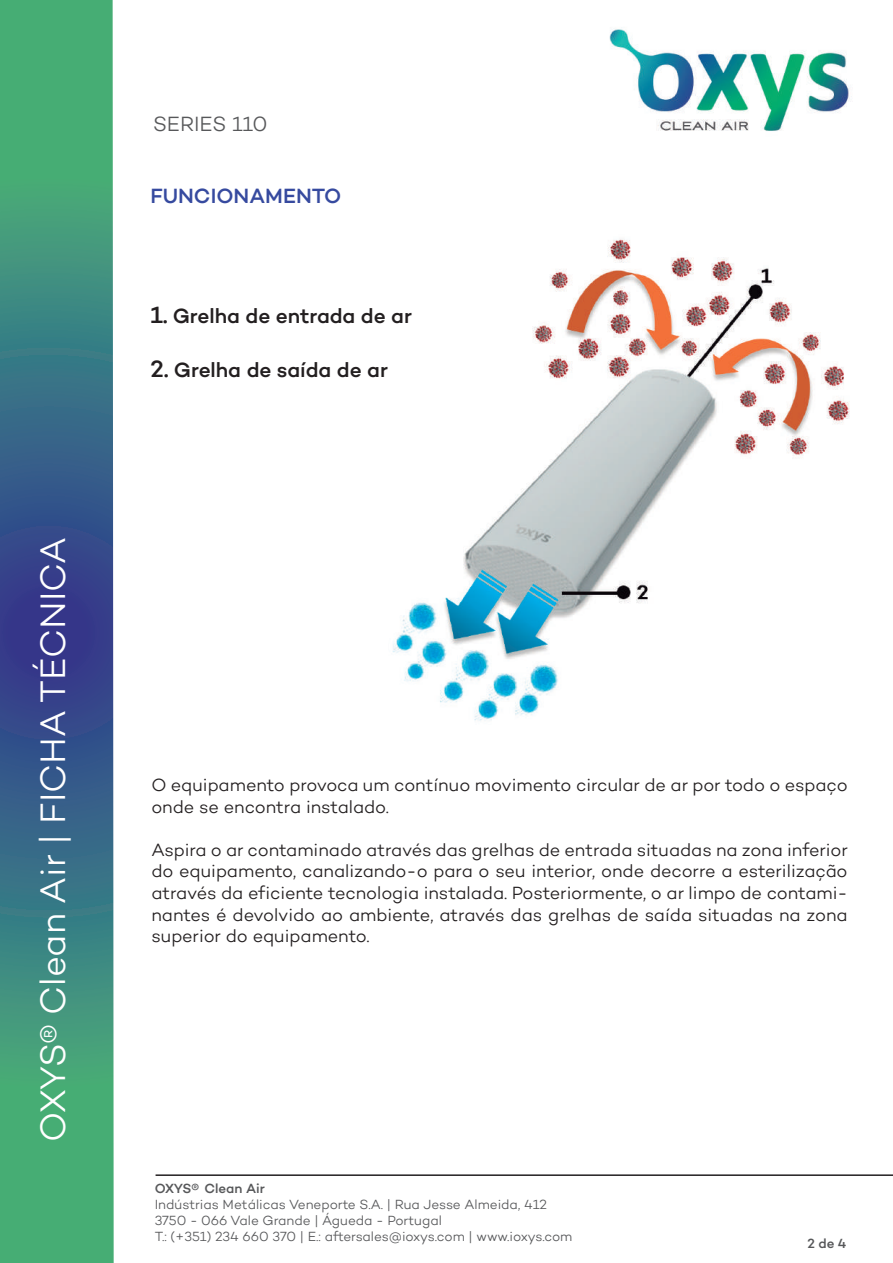
<style>
.page{position:relative;width:893px;height:1263px;background:#fff}
.page>*{position:absolute;margin:0;border:0;box-sizing:border-box;transform-origin:0 0}
.t1{font:300 36px "Campton";color:#fff}
.t2{font:500 21px "Campton";letter-spacing:-.005em;color:#231f20}
.t3{font:500 21px "Campton";color:#364a9f}
.t4{font:300 21px "Campton";letter-spacing:-.005em;color:#57585a}
.t5{font:300 18px/21.6px "Campton";color:#231f20}
.t6{font:300 13.5px/16.2px "Campton";color:#57585a}
.t7{font:500 13.5px "Campton";letter-spacing:-.005em;color:#57585a}
.s1{font-size:24px}
</style>
<div class="page">
<img style="left:609px;top:27px;width:243px;height:104px">
<hr style="left:156px;top:1174px;width:737px;height:2px;background:#231f20">
<img style="left:392px;top:239px;width:458px;height:482px">
<svg style="left:0;top:0;width:114px;height:1263px;background:#3e8280"></svg>
<img style="left:0;top:206px;width:20px;height:467px">
<h1 class="t1" style="left:30px;top:1142px;width:606px;rotate:-90deg">OXYS® Clean Air | FICHA TÉCNICA</h1>
<p class="t4" style="left:153px;top:111px;width:116px">SERIES 110</p>
<p class="t3" style="left:150px;top:183px;width:193px">FUNCIONAMENTO</p>
<p class="t2" style="left:150px;top:302px;width:263px"><span class="s1">1.</span> Grelha de entrada de ar</p>
<p class="t2" style="left:150px;top:356px;width:239px"><span class="s1">2.</span> Grelha de saída de ar</p>
<p class="t5" style="left:151px;top:774px;width:698px">O equipamento provoca um contínuo movimento circular de ar por todo o espaço onde se encontra instalado.</p>
<p class="t5" style="left:151px;top:838px;width:698px;text-align:justify">Aspira o ar contaminado através das grelhas de entrada situadas na zona inferior do equipamento, canalizando-o para o seu interior, onde decorre a esterilização através da eficiente tecnologia instalada. Posteriormente, o ar limpo de contami&shy;nantes é devolvido ao ambiente, através das grelhas de saída situadas na zona superior do equipamento.</p>
<p class="t7" style="left:155px;top:1179px;width:112px">OXYS® Clean Air</p>
<p class="t6" style="left:155px;top:1196px;width:419px">Indústrias Metálicas Veneporte S.A. | Rua Jesse Almeida, 412<br>3750 - 066 Vale Grande | Águeda - Portugal<br>T.: (+351) 234 660 370 | E.: aftersales@ioxys.com | www.ioxys.com</p>
<p class="t7" style="left:807px;top:1234px;width:41px">2 de 4</p>
</div>
